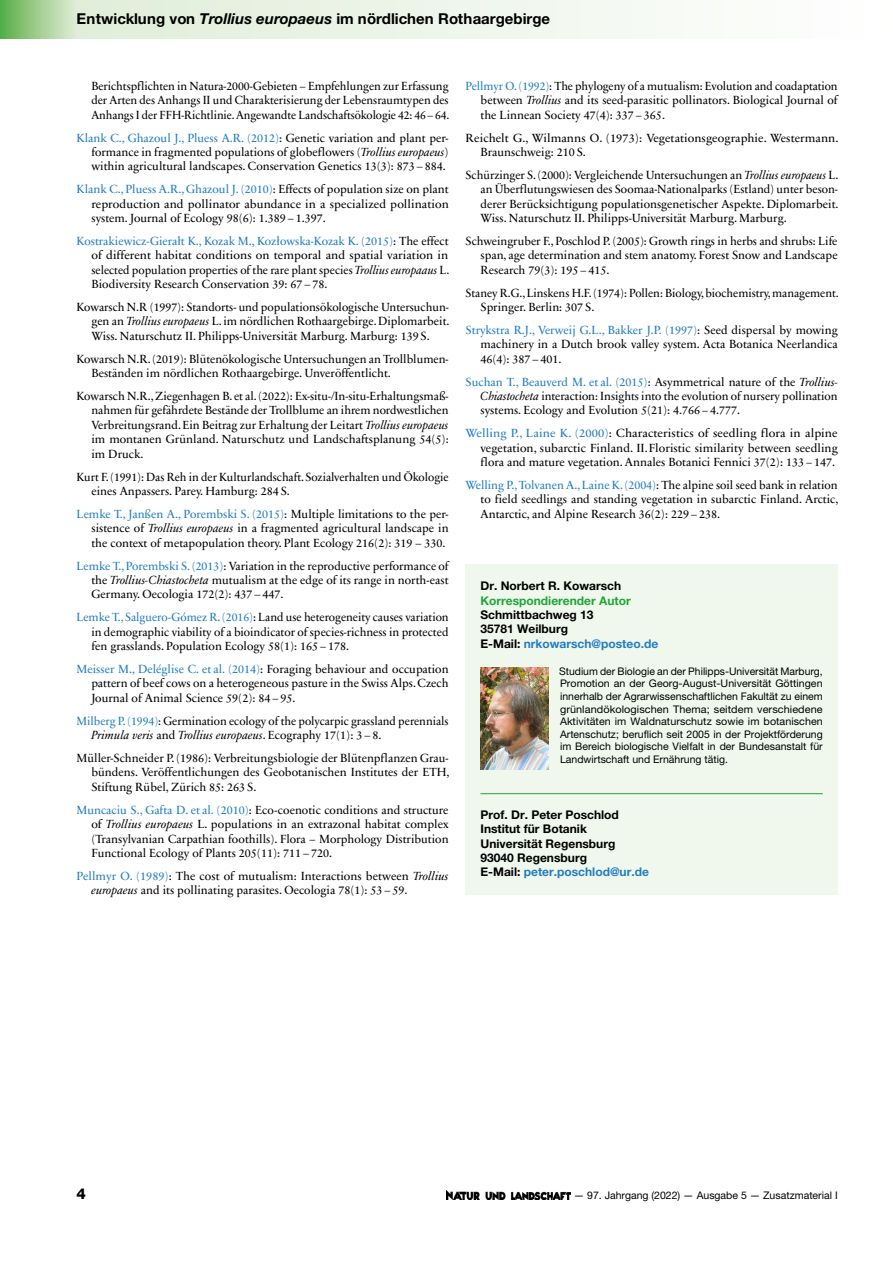
<style>
.page{position:relative;width:893px;height:1263px;background:#fff}
.page>*{position:absolute;margin:0;border:0;box-sizing:border-box;transform-origin:0 0}
.t1{font:700 15px "Helvetica Neue LT Pro";color:#000}
.t2{font:800 15px "Helvetica Neue LT Pro";color:#000}
.Fließtext_Literatur{font:12px/14.4px "Sabon Next LT Pro";color:#000;text-align:justify}
.Fließtext_Literatur-2{font:12px/14.4px "Sabon Next LT Pro";color:#000;text-align:justify;scale:1.04 1}
.Fließtext_Literatur_letzter_Eintrag{font:12px/14.4px "Sabon Next LT Pro";color:#000;text-align:justify}
.Autorenkasten_Autoren_Adressdaten{font:700 12px "Helvetica Neue LT Pro";color:#000}
.Autorenkasten_Autoren_Verbindungsdaten_s{font:700 12px "Helvetica Neue LT Pro";color:#237ec2}
.Autorenkasten_Korrespondierender_Autor_h{font:700 12px "Helvetica Neue LT Pro";color:#1fa637}
.Autorenkasten_Autoren_Vita{font:10.5px/12.6px "Helvetica Neue LT Pro";color:#000;text-align:justify}
.s1{font-style:italic}
.s2{color:#237ec2}
.s3{color:#000}
</style>
<div class="page">
<div style="left:77px;top:0;width:816px;height:38px;background:linear-gradient(to right,#e0eeda,#fff)"></div>
<div style="left:0;top:0;width:77px;height:38px;background:linear-gradient(to right,#58ae47,#e5edd8)"></div>
<img style="left:447px;top:1191px;width:124px;height:8px">
<div style="left:466px;top:564px;width:372px;height:330px;background:#f0f7ed"></div>
<hr style="left:480px;top:793px;width:343px;height:1px;background:#1fa637">
<img style="left:480px;top:667px;width:69px;height:102px">
<p class="t1" style="left:77px;top:10px;width:475px">Entwicklung von <span class="s1">Trollius europaeus</span> im nördlichen Rothaargebirge</p>
<p class="Fließtext_Literatur" style="left:91px;top:78px;width:359px">Berichtspflichten in Natura-2000-Gebieten – Empfehlungen zur Erfassung der Arten des Anhangs II und Charakterisierung der Lebensraumtypen des Anhangs I der FFH-Richtlinie. Angewandte Landschaftsökologie 42: 46 – 64.</p>
<p class="Fließtext_Literatur" style="left:91px;top:130px;width:359px;text-indent:-15px"><span class="s2">Klank C., Ghazoul J., Pluess A.R. (2012)</span>: Genetic variation and plant per&shy;formance in fragmented populations of globeflowers (<span class="s1">Trollius europaeus</span>) within agricultural landscapes. Conservation Genetics 13(3): 873 – 884.</p>
<p class="Fließtext_Literatur" style="left:91px;top:181px;width:359px;text-indent:-15px"><span class="s2">Klank C., Pluess A.R., Ghazoul J. (2010)</span>: Effects of population size on plant reproduction and pollinator abundance in a specialized pollination system. Journal of Ecology 98(6): 1.389 – 1.397.</p>
<p class="Fließtext_Literatur" style="left:91px;top:233px;width:359px;text-indent:-15px"><span class="s2">Kostrakiewicz-Gierałt K., Kozak M., Kozłowska-Kozak K. (2015)</span>: The effect of different habitat conditions on temporal and spatial variation in selected population properties of the rare plant species <span class="s1">Trollius europaaus</span> L.<br>Biodiversity Research Conservation 39: 67 – 78.</p>
<p class="Fließtext_Literatur" style="left:91px;top:299px;width:360px;text-indent:-15px">Kowarsch N.R (1997): Standorts- und populationsökologische Untersuchun&shy;gen an <span class="s1">Trollius europaeus</span> L. im nördlichen Rothaargebirge. Diplomarbeit.<br>Wiss. Naturschutz II. Philipps-Universität Marburg. Marburg: 139 S.</p>
<p class="Fließtext_Literatur" style="left:91px;top:351px;width:359px;text-indent:-15px">Kowarsch N.R. (2019): Blütenökologische Untersuchungen an Trollblumen-<br>Beständen im nördlichen Rothaargebirge. Unveröffentlicht.</p>
<p class="Fließtext_Literatur" style="left:91px;top:388px;width:359px;text-indent:-15px">Kowarsch N.R., Ziegenhagen B. et al. (2022): Ex-situ-/In-situ-Erhaltungsmaß&shy;nahmen für gefährdete Bestände der Trollblume an ihrem nordwestlichen Verbreitungsrand. Ein Beitrag zur Erhaltung der Leitart <span class="s1">Trollius europaeus </span>im montanen Grünland. Naturschutz und Landschaftsplanung 54(5): im Druck.</p>
<p class="Fließtext_Literatur" style="left:91px;top:469px;width:359px;text-indent:-15px">Kurt F. (1991): Das Reh in der Kulturlandschaft. Sozialverhalten und Ökologie eines Anpassers. Parey. Hamburg: 284 S.</p>
<p class="Fließtext_Literatur" style="left:91px;top:506px;width:359px;text-indent:-15px"><span class="s2">Lemke T., Janßen A., Porembski S. (2015)</span>: Multiple limitations to the per&shy;sistence of <span class="s1">Trollius europaeus</span> in a fragmented agricultural landscape in the context of metapopulation theory. Plant Ecology 216(2): 319 – 330.</p>
<p class="Fließtext_Literatur" style="left:91px;top:558px;width:359px;text-indent:-15px"><span class="s2">Lemke T., Porembski S. (2013)</span>: Variation in the reproductive performance of the <span class="s1">Trollius-Chiastocheta</span> mutualism at the edge of its range in north-east Germany. Oecologia 172(2): 437 – 447.</p>
<p class="Fließtext_Literatur" style="left:91px;top:610px;width:359px;text-indent:-15px"><span class="s2">Lemke T., Salguero-Gómez R. (2016)</span>: Land use heterogeneity causes variation in demographic viability of a bioindicator of species-richness in protected fen grasslands. Population Ecology 58(1): 165 – 178.</p>
<p class="Fließtext_Literatur" style="left:91px;top:661px;width:359px;text-indent:-15px"><span class="s2">Meisser M., Deléglise C. et al. (2014)</span>: Foraging behaviour and occupation pattern of beef cows on a heterogeneous pasture in the Swiss Alps. Czech Journal of Animal Science 59(2): 84 – 95.</p>
<p class="Fließtext_Literatur" style="left:91px;top:713px;width:359px;text-indent:-15px"><span class="s2">Milberg P. (1994)</span>: Germination ecology of the polycarpic grassland perennials<br><span class="s1">Primula veris</span> and <span class="s1">Trollius europaeus</span>. Ecography 17(1): 3 – 8.</p>
<p class="Fließtext_Literatur" style="left:91px;top:750px;width:360px;text-indent:-15px">Müller-Schneider P. (1986): Verbreitungsbiologie der Blütenpflanzen Grau&shy;bündens. Veröffentlichungen des Geobotanischen Institutes der ETH, Stiftung Rübel, Zürich 85: 263 S.</p>
<p class="Fließtext_Literatur" style="left:91px;top:802px;width:359px;text-indent:-15px"><span class="s2">Muncaciu S., Gafta D. et al. (2010)</span>: Eco-coenotic conditions and structure of <span class="s1">Trollius europaeus</span> L. populations in an extrazonal habitat complex (Transylvanian Carpathian foothills). Flora – Morphology Distribution Functional Ecology of Plants 205(11): 711 – 720.</p>
<p class="Fließtext_Literatur" style="left:91px;top:868px;width:359px;text-indent:-15px"><span class="s2">Pellmyr O. (1989)</span>: The cost of mutualism: Interactions between <span class="s1">Trollius europaeus</span> and its pollinating parasites. Oecologia 78(1): 53 – 59.</p>
<p class="Fließtext_Literatur" style="left:480px;top:78px;width:359px;text-indent:-15px"><span class="s2">Pellmyr O. (1992)</span>: The phylogeny of a mutualism: Evolution and coadaptation between <span class="s1">Trollius</span> and its seed-parasitic pollinators. Biological Journal of the Linnean Society 47(4): 337 – 365.</p>
<p class="Fließtext_Literatur" style="left:480px;top:130px;width:359px;text-indent:-15px">Reichelt G., Wilmanns O. (1973): Vegetationsgeographie. Westermann.<br>Braunschweig: 210 S.</p>
<p class="Fließtext_Literatur" style="left:480px;top:167px;width:360px;text-indent:-15px">Schürzinger S. (2000): Vergleichende Untersuchungen an <span class="s1">Trollius europaeus</span> L. an Überflutungswiesen des Soomaa-Nationalparks (Estland) unter beson&shy;derer Berücksichtigung populationsgenetischer Aspekte. Diplomarbeit.<br>Wiss. Naturschutz II. Philipps-Universität Marburg. Marburg.</p>
<p class="Fließtext_Literatur" style="left:480px;top:233px;width:359px;text-indent:-15px">Schweingruber F., Poschlod P. (2005): Growth rings in herbs and shrubs: Life span, age determination and stem anatomy. Forest Snow and Landscape Research 79(3): 195 – 415.</p>
<p class="Fließtext_Literatur" style="left:480px;top:285px;width:360px;text-indent:-15px">Staney R.G., Linskens H.F. (1974): Pollen: Biology, biochemistry, management.<br>Springer. Berlin: 307 S.</p>
<p class="Fließtext_Literatur" style="left:480px;top:322px;width:359px;text-indent:-15px"><span class="s2">Strykstra R.J., Verweij G.L., Bakker J.P. (1997)</span>: Seed dispersal by mowing machinery in a Dutch brook valley system. Acta Botanica Neerlandica 46(4): 387 – 401.</p>
<p class="Fließtext_Literatur" style="left:480px;top:374px;width:359px;text-indent:-15px"><span class="s2">Suchan T., Beauverd M. et al. (2015)</span>: Asymmetrical nature of the <span class="s1">Trollius-Chiastocheta</span> interaction: Insights into the evolution of nursery pollination systems. Ecology and Evolution 5(21): 4.766 – 4.777.</p>
<p class="Fließtext_Literatur-2" style="left:480px;top:426px;width:345px;text-indent:-15px"><span class="s2">Welling P., Laine K. (2000)</span>: Characteristics of seedling flora in alpine vegetation, subarctic Finland. II.Floristic similarity between seedling flora and mature vegetation. Annales Botanici Fennici 37(2): 133 – 147.</p>
<p class="Fließtext_Literatur_letzter_Eintrag" style="left:480px;top:477px;width:359px;text-indent:-15px"><span class="s2">Welling P., Tolvanen A., Laine K. (2004)</span>: The alpine soil seed bank in relation to field seedlings and standing vegetation in subarctic Finland. Arctic, Antarctic, and Alpine Research 36(2): 229 – 238.</p>
<p class="Autorenkasten_Autoren_Adressdaten" style="left:480px;top:578px;width:142px">Dr. Norbert R. Kowarsch</p>
<p class="Autorenkasten_Korrespondierender_Autor_h" style="left:480px;top:593px;width:152px">Korrespondierender Autor</p>
<p class="Autorenkasten_Autoren_Adressdaten" style="left:480px;top:607px;width:115px">Schmittbachweg 13</p>
<p class="Autorenkasten_Autoren_Adressdaten" style="left:480px;top:622px;width:89px">35781 Weilburg</p>
<p class="Autorenkasten_Autoren_Verbindungsdaten_s" style="left:480px;top:636px;width:179px"><span class="s3">E-Mail:</span> nrkowarsch@posteo.de</p>
<p class="Autorenkasten_Autoren_Vita" style="left:559px;top:665px;width:265px">Studium der Biologie an der Philipps-Universität Marburg, Promotion an der Georg-August-Universität Göttingen innerhalb der Agrarwissenschaftlichen Fakultät zu einem grünlandökologischen Thema; seitdem verschiedene Aktivitäten im Waldnaturschutz sowie im botanischen Artenschutz; beruflich seit 2005 in der Projektförderung im Bereich biologische Vielfalt in der Bundesanstalt für Landwirtschaft und Ernährung tätig.</p>
<p class="Autorenkasten_Autoren_Adressdaten" style="left:480px;top:807px;width:140px">Prof. Dr. Peter Poschlod</p>
<p class="Autorenkasten_Autoren_Adressdaten" style="left:480px;top:821px;width:108px">Institut für Botanik</p>
<p class="Autorenkasten_Autoren_Adressdaten" style="left:480px;top:836px;width:136px">Universität Regensburg</p>
<p class="Autorenkasten_Autoren_Adressdaten" style="left:480px;top:850px;width:108px">93040 Regensburg</p>
<p class="Autorenkasten_Autoren_Verbindungsdaten_s" style="left:480px;top:865px;width:170px"><span class="s3">E-Mail:</span> peter.poschlod@ur.de</p>
<p class="t2" style="left:77px;top:1185px;width:11px">4</p>
<p class="Autorenkasten_Autoren_Vita" style="left:574px;top:1189px;width:265px">— 97. Jahrgang (2022) — Ausgabe 5 — Zusatzmaterial I</p>
</div>
